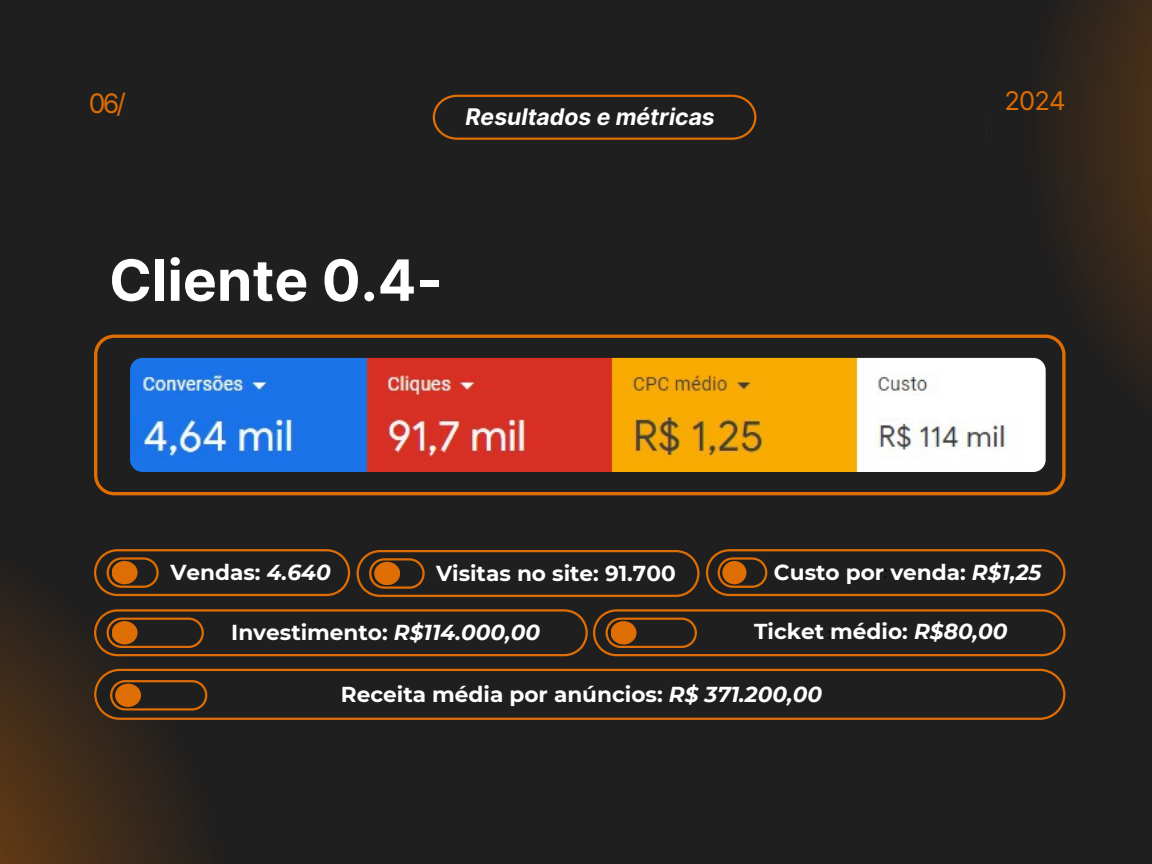
<style>
.page{position:relative;width:1152px;height:864px;background:#201f1f}
.page>*{position:absolute;margin:0;border:0;box-sizing:border-box;transform-origin:0 0}
.t1{font:700 56.85px "Inter";color:#fff}
.t2{font:26.85px "Inter";color:#de6d03}
.t3{font:25.8px "Inter";color:#de6d03}
.t4{font:italic 700 22.95px "Inter";color:#fff}
.t5{font:700 21.6px "Montserrat";color:#fff}
.t6{font:16.5px "TT Commons Pro";color:#000}
.s1{font-style:italic}
</style>
<div class="page">
<svg style="left:0;top:495px;width:276px;height:369px"></svg>
<svg style="left:94px;top:335px;width:893px;height:160px"></svg>
<svg style="left:94px;top:549px;width:256px;height:47px"></svg>
<svg style="left:357px;top:550px;width:343px;height:47px"></svg>
<svg style="left:706px;top:549px;width:360px;height:47px"></svg>
<svg style="left:94px;top:690px;width:972px;height:30px"></svg>
<svg style="left:94px;top:669px;width:971px;height:50px"></svg>
<svg style="left:433px;top:95px;width:323px;height:45px"></svg>
<svg style="left:987px;top:0;width:165px;height:569px"></svg>
<svg style="left:94px;top:609px;width:972px;height:47px"></svg>
<svg style="left:110px;top:680px;width:97px;height:30px"></svg>
<div style="left:115px;top:684px;width:26px;height:23px;background:#de6d03;border-radius:50%"></div>
<img style="left:130px;top:358px;width:916px;height:114px;border-radius:12px">
<p class="t2" style="left:89px;top:88px;width:39px">06/</p>
<p class="t3" style="left:1005px;top:85px;width:63px">2024</p>
<p class="t4" style="left:465px;top:103px;width:251px">Resultados e métricas</p>
<p class="t1" style="left:109px;top:246px;width:335px">Cliente 0.4-</p>
<p class="t6" style="left:527px;top:563px;width:5px">:</p>
<p class="t5" style="left:774px;top:559px;width:269px">Custo por venda: <span class="s1">R$1,25</span></p>
<h2 class="t6" style="left:221px;top:562px;width:5px">:</h2>
<h1 class="t5" style="left:436px;top:560px;width:241px">Visitas no site: 91.700</h1>
<h3 class="t5" style="left:170px;top:559px;width:162px">Vendas: <span class="s1">4.640</span></h3>
<p class="t6" style="left:884px;top:562px;width:5px">:</p>
<p class="t5" style="left:231px;top:619px;width:310px">Investimento: <span class="s1">R$114.000,00</span></p>
<p class="t5" style="left:754px;top:618px;width:255px">Ticket médio: <span class="s1">R$80,00</span></p>
<p class="t6" style="left:339px;top:622px;width:5px">:</p>
<p class="t6" style="left:828px;top:622px;width:5px">:</p>
<p class="t5" style="left:341px;top:681px;width:483px">Receita média por anúncios: <span class="s1">R$ 371.200,00</span></p>
<p class="t6" style="left:578px;top:684px;width:5px">:</p>
</div>
